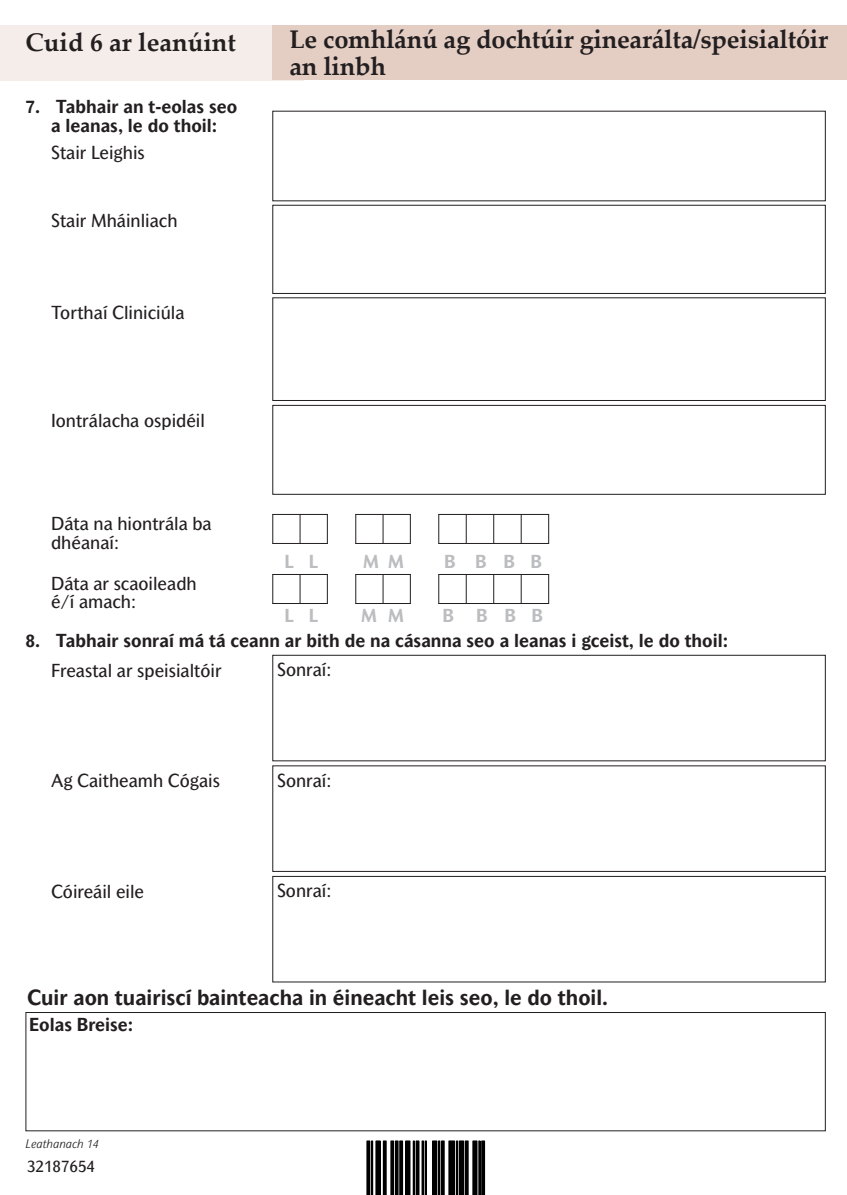
<style>
.page{position:relative;width:847px;height:1195px;background:#fff}
.page>*{position:absolute;margin:0;border:0;box-sizing:border-box;transform-origin:0 0}
.t1{font:700 25.5px/27px "Palatino Linotype";letter-spacing:-.01em;color:#231f20}
.t2{font:700 21px "Mahsuri Sans";color:#231f20}
.t3{font:18px/18.8px "Mahsuri Sans";color:#231f20}
.t4{font:700 18px/18.8px "Mahsuri Sans";color:#231f20;text-align:center}
.t5{font:700 18px "Mahsuri Sans";letter-spacing:.895em;color:#bcbdc0}
.t6{font:16.5px "Mahsuri Sans";color:#231f20}
.t7{font:italic 300 12px "Mahsuri Sans";color:#231f20}
</style>
<div class="page">
<div style="left:0;top:26px;width:303px;height:55px;background:#f5edea"></div>
<div style="left:272px;top:26px;width:574px;height:54px;background:#e4cec4"></div>
<div style="left:272px;top:205px;width:553px;height:89px;border:1px solid #231f20"></div>
<div style="left:272px;top:297px;width:553px;height:104px;border:1px solid #231f20"></div>
<div style="left:272px;top:405px;width:553px;height:90px;border:1px solid #231f20"></div>
<div style="left:272px;top:655px;width:553px;height:106px;border:1px solid #231f20"></div>
<div style="left:272px;top:765px;width:553px;height:107px;border:1px solid #231f20"></div>
<div style="left:272px;top:876px;width:553px;height:106px;border:1px solid #231f20"></div>
<div style="left:26px;top:1012px;width:799px;height:119px;border:1px solid #231f20"></div>
<hr style="left:272px;top:514px;width:1px;height:30px;background:#231f20">
<hr style="left:299px;top:514px;width:1px;height:30px;background:#231f20">
<hr style="left:327px;top:514px;width:1px;height:30px;background:#231f20">
<hr style="left:272px;top:514px;width:55px;height:1px;background:#231f20">
<hr style="left:272px;top:543px;width:55px;height:1px;background:#231f20">
<hr style="left:355px;top:514px;width:1px;height:30px;background:#231f20">
<hr style="left:382px;top:514px;width:1px;height:30px;background:#231f20">
<hr style="left:410px;top:514px;width:1px;height:30px;background:#231f20">
<hr style="left:355px;top:514px;width:55px;height:1px;background:#231f20">
<hr style="left:355px;top:543px;width:55px;height:1px;background:#231f20">
<hr style="left:438px;top:514px;width:1px;height:30px;background:#231f20">
<hr style="left:465px;top:514px;width:1px;height:30px;background:#231f20">
<hr style="left:493px;top:514px;width:1px;height:30px;background:#231f20">
<hr style="left:520px;top:514px;width:1px;height:30px;background:#231f20">
<hr style="left:548px;top:514px;width:1px;height:30px;background:#231f20">
<hr style="left:438px;top:514px;width:111px;height:1px;background:#231f20">
<hr style="left:438px;top:543px;width:111px;height:1px;background:#231f20">
<hr style="left:272px;top:574px;width:1px;height:30px;background:#231f20">
<hr style="left:299px;top:574px;width:1px;height:30px;background:#231f20">
<hr style="left:327px;top:574px;width:1px;height:30px;background:#231f20">
<hr style="left:272px;top:574px;width:55px;height:1px;background:#231f20">
<hr style="left:272px;top:603px;width:55px;height:1px;background:#231f20">
<hr style="left:355px;top:574px;width:1px;height:30px;background:#231f20">
<hr style="left:382px;top:574px;width:1px;height:30px;background:#231f20">
<hr style="left:410px;top:574px;width:1px;height:30px;background:#231f20">
<hr style="left:355px;top:574px;width:55px;height:1px;background:#231f20">
<hr style="left:355px;top:603px;width:55px;height:1px;background:#231f20">
<hr style="left:438px;top:574px;width:1px;height:30px;background:#231f20">
<hr style="left:465px;top:574px;width:1px;height:30px;background:#231f20">
<hr style="left:493px;top:574px;width:1px;height:30px;background:#231f20">
<hr style="left:520px;top:574px;width:1px;height:30px;background:#231f20">
<hr style="left:548px;top:574px;width:1px;height:30px;background:#231f20">
<hr style="left:438px;top:574px;width:111px;height:1px;background:#231f20">
<hr style="left:438px;top:603px;width:111px;height:1px;background:#231f20">
<svg style="left:370px;top:1143px;width:116px;height:50px"></svg>
<div style="left:352px;top:1141px;width:147px;height:54px;border:1px solid #fff"></div>
<div style="left:366px;top:1141px;width:4px;height:54px;border:1px solid #000"></div>
<div style="left:371px;top:1141px;width:1px;height:54px;border:1px solid #000"></div>
<hr style="left:376px;top:1141px;width:4px;height:54px;background:#000">
<div style="left:375px;top:1141px;width:5px;height:54px;border:1px solid #000"></div>
<div style="left:383px;top:1141px;width:3px;height:54px;border:1px solid #000"></div>
<div style="left:390px;top:1141px;width:3px;height:54px;border:1px solid #000"></div>
<div style="left:395px;top:1141px;width:3px;height:54px;border:1px solid #000"></div>
<div style="left:399px;top:1141px;width:3px;height:54px;border:1px solid #000"></div>
<div style="left:405px;top:1141px;width:5px;height:54px;background:#000"></div>
<div style="left:413px;top:1141px;width:1px;height:54px;border:1px solid #000"></div>
<div style="left:416px;top:1141px;width:3px;height:54px;border:1px solid #000"></div>
<div style="left:422px;top:1141px;width:1px;height:54px;border:1px solid #000"></div>
<div style="left:425px;top:1141px;width:1px;height:54px;border:1px solid #000"></div>
<div style="left:432px;top:1141px;width:4px;height:54px;border:1px solid #000"></div>
<div style="left:438px;top:1141px;width:2px;height:54px;border:1px solid #000"></div>
<div style="left:441px;top:1141px;width:3px;height:54px;border:1px solid #000"></div>
<div style="left:449px;top:1141px;width:5px;height:54px;background:#000"></div>
<div style="left:448px;top:1141px;width:6px;height:54px;border:1px solid #000"></div>
<div style="left:456px;top:1141px;width:1px;height:54px;border:1px solid #000"></div>
<div style="left:459px;top:1141px;width:4px;height:54px;border:1px solid #000"></div>
<div style="left:465px;top:1141px;width:3px;height:54px;border:1px solid #000"></div>
<hr style="left:473px;top:1141px;width:4px;height:54px;background:#000">
<div style="left:472px;top:1141px;width:5px;height:54px;border:1px solid #000"></div>
<div style="left:478px;top:1141px;width:2px;height:54px;border:1px solid #000"></div>
<div style="left:481px;top:1141px;width:3px;height:54px;border:1px solid #000"></div>
<h1 class="t1" style="left:26px;top:31px;width:212px">Cuid 6 ar leanúint</h1>
<h1 class="t1" style="left:289px;top:29px;width:540px">Le comhlánú ag dochtúir ginearálta/speisialtóir an linbh</h1>
<p class="t4" style="left:26px;top:99px;width:213px">7. Tabhair an t-eolas seo a leanas, le do thoil:</p>
<p class="t3" style="left:51px;top:145px;width:95px">Stair Leighis</p>
<p class="t3" style="left:51px;top:212px;width:128px">Stair Mháinliach</p>
<p class="t3" style="left:51px;top:305px;width:135px">Torthaí Cliniciúla</p>
<p class="t3" style="left:51px;top:412px;width:155px">Iontrálacha ospidéil</p>
<p class="t3" style="left:51px;top:516px;width:162px">Dáta na hiontrála ba dhéanaí:</p>
<p class="t3" style="left:51px;top:575px;width:147px">Dáta ar scaoileadh é/í amach:</p>
<p class="t5" style="left:284px;top:555px;width:35px">L L</p>
<p class="t5" style="left:363px;top:555px;width:42px">M M</p>
<p class="t5" style="left:444px;top:555px;width:100px">B BBB</p>
<p class="t5" style="left:284px;top:609px;width:35px">L L</p>
<p class="t5" style="left:361px;top:609px;width:44px">M M</p>
<p class="t5" style="left:442px;top:609px;width:102px">B BBB</p>
<p class="t4" style="left:26px;top:632px;width:704px">8. Tabhair sonraí má tá ceann ar bith de na cásanna seo a leanas i gceist, le do thoil:</p>
<p class="t3" style="left:51px;top:662px;width:172px">Freastal ar speisialtóir</p>
<p class="t3" style="left:277px;top:662px;width:56px">Sonraí:</p>
<p class="t3" style="left:51px;top:773px;width:170px">Ag Caitheamh Cógais</p>
<p class="t3" style="left:277px;top:772px;width:56px">Sonraí:</p>
<p class="t3" style="left:51px;top:883px;width:95px">Cóireáil eile</p>
<p class="t3" style="left:277px;top:883px;width:56px">Sonraí:</p>
<p class="t2" style="left:27px;top:990px;width:582px">Cuir aon tuairiscí bainteacha in éineacht leis seo, le do thoil.</p>
<p class="t4" style="left:29px;top:1016px;width:106px">Eolas Breise:</p>
<p class="t7" style="left:26px;top:1140px;width:75px">Leathanach 14</p>
<p class="t6" style="left:27px;top:1160px;width:69px">32187654</p>
</div>
